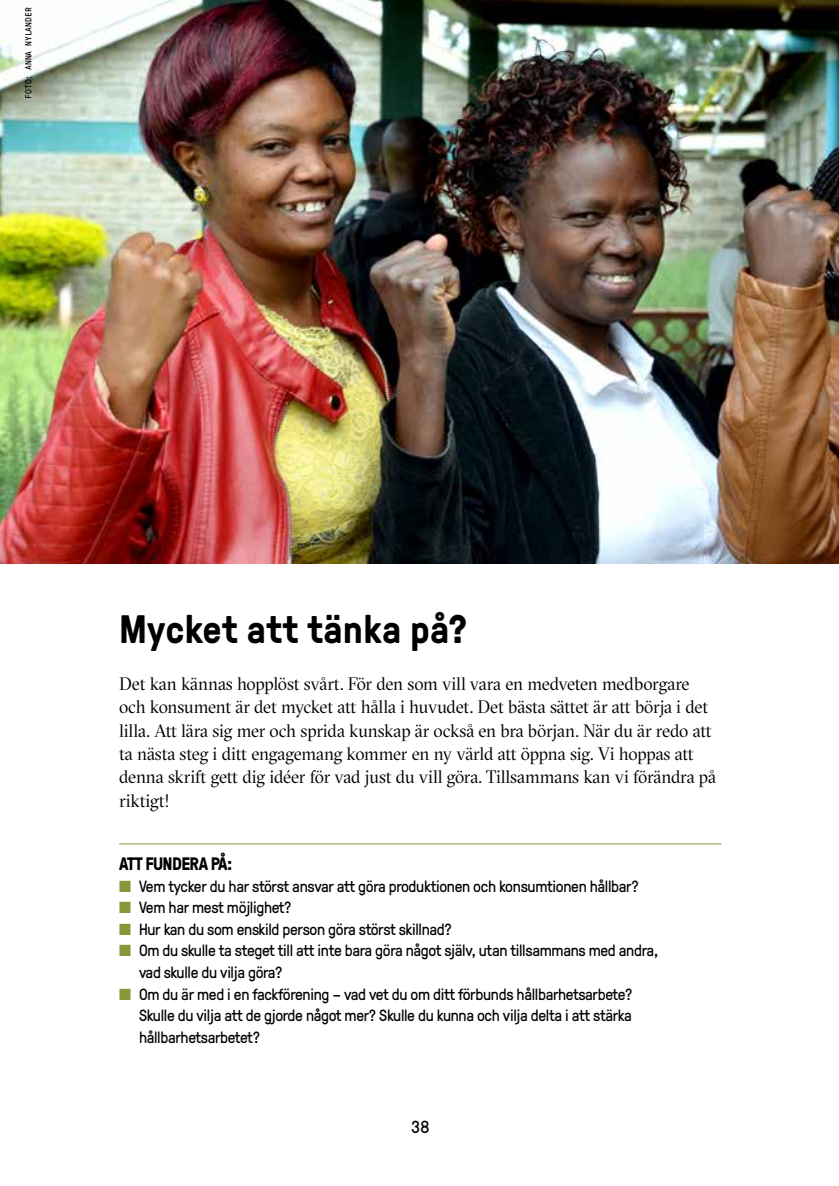
<style>
.page{position:relative;width:839px;height:1186px;background:#fff}
.page>*{position:absolute;margin:0;border:0;box-sizing:border-box;transform-origin:0 0}
.t1{font:700 39.73px "GT Pressura";letter-spacing:-.005em;color:#000}
.t2{font:18.03px/23.4px "GT Sectra Fine";letter-spacing:-.01em;color:#000}
.t3{font:700 18.03px "GT Pressura";letter-spacing:-.04em;color:#000}
.t4{font:17.5px "GT Pressura Mono";color:#000}
.t5{font:16.28px/21.7px "GT Pressura";letter-spacing:-.02em;color:#000}
.t6{font:8.75px "GT Pressura Mono";color:#000}
.s1{color:#8a9438}
</style>
<div class="page">
<hr style="left:119px;top:843px;width:602px;height:1px;background:#8a9438">
<img style="left:0;top:0;width:838px;height:563px">
<p class="t6" style="left:22px;top:99px;width:93px;rotate:-90deg">FOTO: ANNA NYLANDER</p>
<h2 class="t1" style="left:119px;top:600px;width:349px">Mycket att tänka på?</h2>
<p class="t2" style="left:119px;top:671px;width:598px">Det kan kännas hopplöst svårt. För den som vill vara en medveten medborgare och konsument är det mycket at hålla i huvudet. Det bästa sätet är at börja i det lilla. At lära sig mer och sprida kunskap är också en bra början. När du är redo at ta nästa steg i dit engagemang kommer en ny värld at öppna sig. Vi hoppas at denna skrif get dig idéer för vad just du vill göra. Tillsammans kan vi förändra på riktigt!</p>
<h3 class="t3" style="left:119px;top:850px;width:115px">ATT FUNDERA PÅ:</h3>
<p class="t5" style="left:119px;top:874px;width:521px"><span class="s1">■</span> Vem tycker du har störst ansvar att göra produktionen och konsumtionen hållbar?</p>
<p class="t5" style="left:119px;top:895px;width:174px"><span class="s1">■</span> Vem har mest möjlighet?</p>
<p class="t5" style="left:119px;top:917px;width:334px"><span class="s1">■</span> Hur kan du som enskild person göra störst skillnad?</p>
<p class="t5" style="left:139px;top:939px;width:520px;text-indent:-20px"><span class="s1">■</span> Om du skulle ta steget till att inte bara göra något själv, utan tillsammans med andra, vad skulle du vilja göra?</p>
<p class="t5" style="left:139px;top:982px;width:495px;text-align:justify;text-indent:-20px"><span class="s1">■</span> Om du är med i en fackförening – vad vet du om ditt förbunds hållbarhetsarbete?<br>Skulle du vilja att de gjorde något mer? Skulle du kunna och vilja delta i att stärka hållbarhetsarbetet?</p>
<p class="t4" style="left:410px;top:1114px;width:21px">38</p>
</div>
